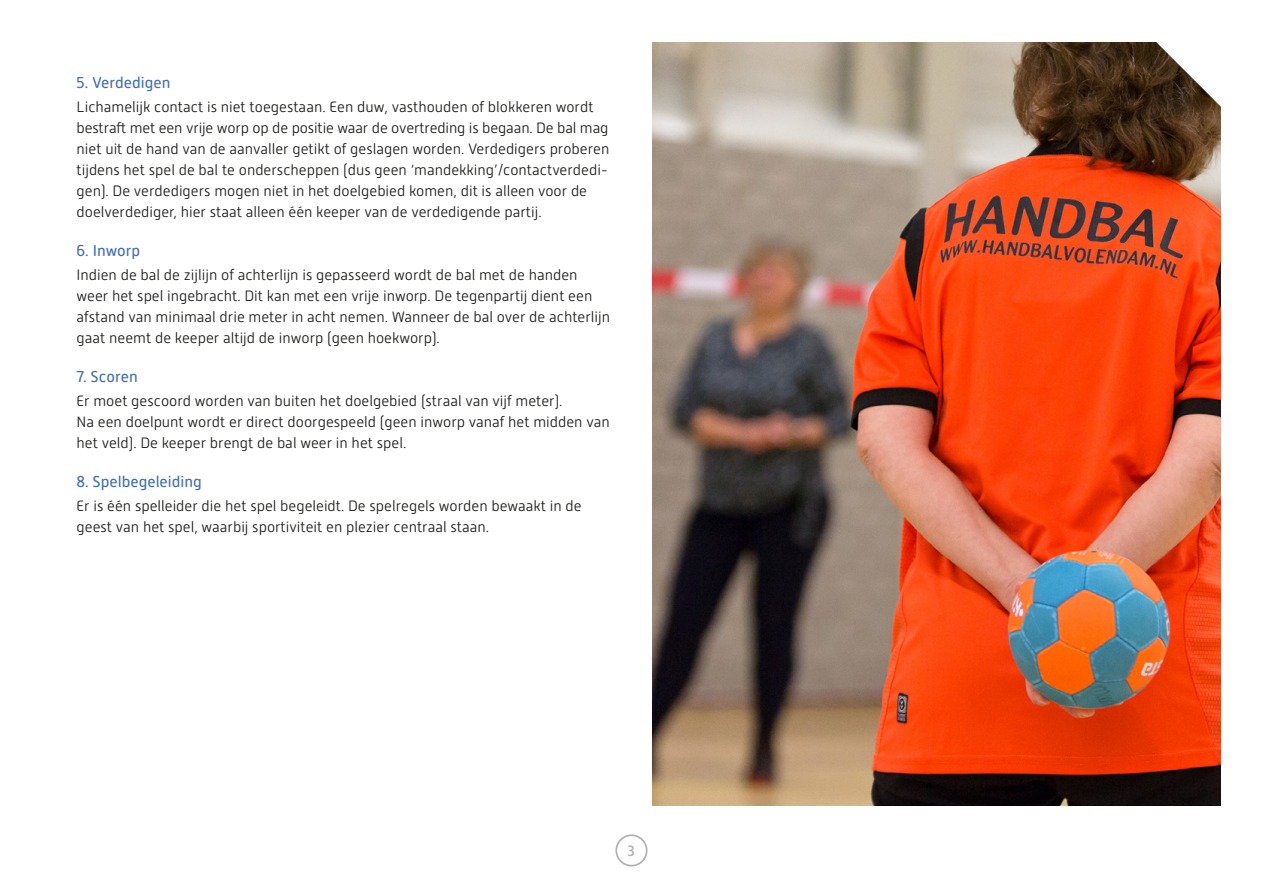
<style>
.page{position:relative;width:1263px;height:893px;background:#fff}
.page>*{position:absolute;margin:0;border:0;box-sizing:border-box;transform-origin:0 0}
.t1{font:15.75px "Alwyn New Rounded";color:#426eb5}
.t2{font:300 15px/21px "Alwyn New Rounded";color:#1d1d1b}
.t3{font:500 15px "Alwyn New Rounded";color:#b3b2b2}
</style>
<div class="page">
<div style="left:615px;top:834px;width:32px;height:32px;border:2px solid #b3b2b2;border-radius:50%"></div>
<img style="left:653px;top:43px;width:567px;height:763px">
<svg style="left:1114px;top:42px;width:107px;height:107px"></svg>
<p class="t1" style="left:77px;top:73px;width:95px">5. Verdedigen</p>
<p class="t2" style="left:77px;top:96px;width:534px">Lichamelijk contact is niet toegestaan. Een duw, vasthouden of blokkeren wordt bestraft met een vrije worp op de positie waar de overtreding is begaan. De bal mag niet uit de hand van de aanvaller getikt of geslagen worden. Verdedigers proberen tijdens het spel de bal te onderscheppen (dus geen ‘mandekking’/contactverdedi&shy;gen). De verdedigers mogen niet in het doelgebied komen, dit is alleen voor de doelverdediger, hier staat alleen één keeper van de verdedigende partij.</p>
<p class="t1" style="left:77px;top:241px;width:65px">6. Inworp</p>
<p class="t2" style="left:77px;top:264px;width:535px">Indien de bal de zijlijn of achterlijn is gepasseerd wordt de bal met de handen weer het spel ingebracht. Dit kan met een vrije inworp. De tegenpartij dient een afstand van minimaal drie meter in acht nemen. Wanneer de bal over de achterlijn gaat neemt de keeper altijd de inworp (geen hoekworp).</p>
<p class="t1" style="left:77px;top:367px;width:63px">7. Scoren</p>
<p class="t2" style="left:77px;top:390px;width:535px">Er moet gescoord worden van buiten het doelgebied (straal van vijf meter).<br>Na een doelpunt wordt er direct doorgespeeld (geen inworp vanaf het midden van het veld). De keeper brengt de bal weer in het spel.</p>
<p class="t1" style="left:77px;top:472px;width:127px">8. Spelbegeleiding</p>
<p class="t2" style="left:77px;top:495px;width:507px">Er is één spelleider die het spel begeleidt. De spelregels worden bewaakt in de geest van het spel, waarbij sportiviteit en plezier centraal staan.</p>
<p class="t3" style="left:628px;top:842px;width:9px">3</p>
</div>
